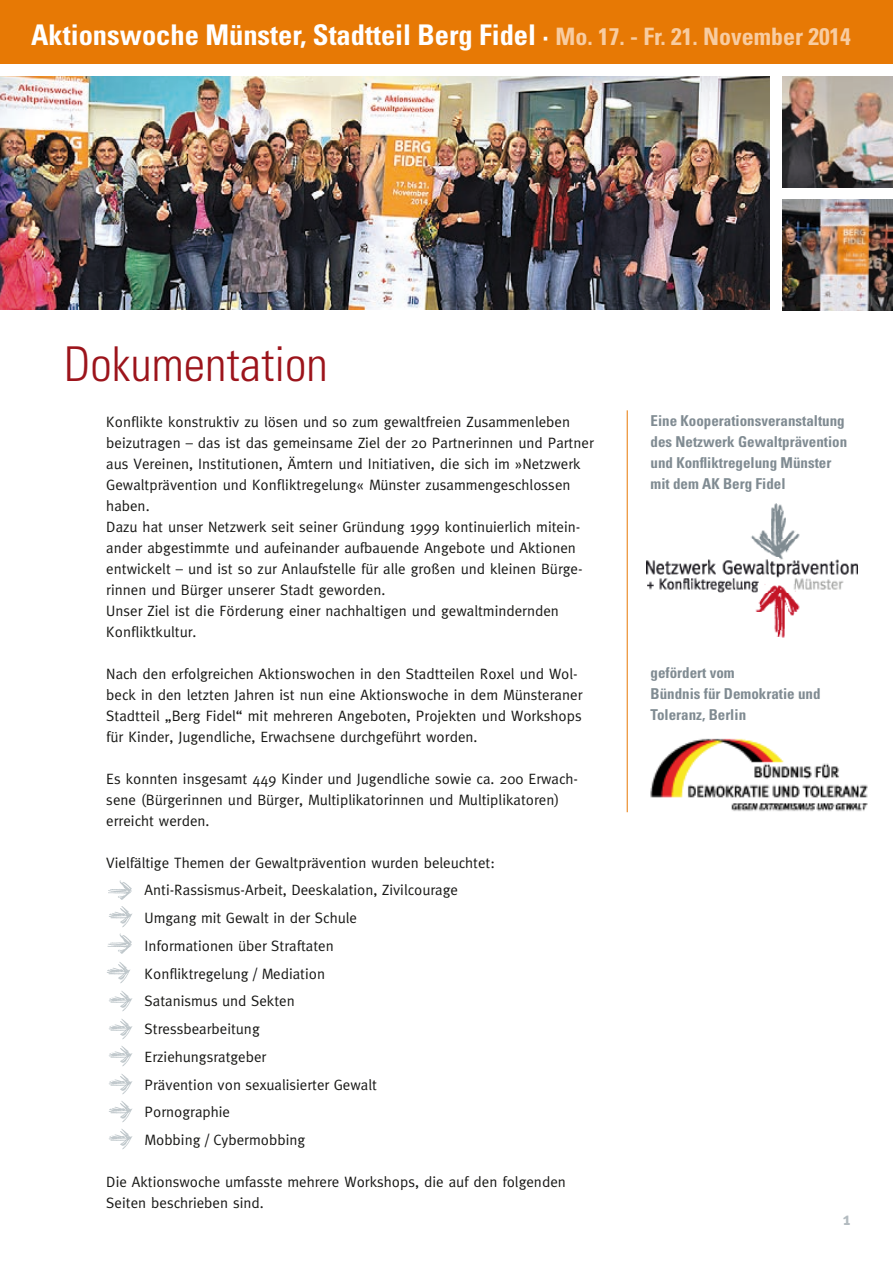
<style>
.page{position:relative;width:893px;height:1263px;background:#fff}
.page>*{position:absolute;margin:0;border:0;box-sizing:border-box;transform-origin:0 0}
.t1{font:300 condensed 48px "Univers";color:#9c141b}
.t2{font:700 condensed 28.5px "Univers";color:#fff}
.t3{font:700 18px "Meta";color:#b3bbc0}
.t4{font:15px/21px "Meta";color:#181816}
.t5{font:700 condensed 15px/21px "Univers";color:#808b92}
.s1{font-size:24px;color:#f8cca0}
</style>
<div class="page">
<div style="left:0;top:0;width:893px;height:64px;background:#e77905"></div>
<img style="left:782px;top:200px;width:111px;height:110px">
<img style="left:782px;top:77px;width:111px;height:110px">
<img style="left:0;top:77px;width:770px;height:232px">
<img style="left:109px;top:906px;width:23px;height:21px">
<img style="left:109px;top:991px;width:24px;height:21px">
<img style="left:109px;top:1019px;width:24px;height:20px">
<img style="left:109px;top:1046px;width:24px;height:21px">
<img style="left:109px;top:1074px;width:24px;height:20px">
<img style="left:109px;top:1101px;width:23px;height:21px">
<img style="left:109px;top:1129px;width:24px;height:21px">
<img style="left:107px;top:962px;width:23px;height:21px">
<img style="left:108px;top:880px;width:24px;height:20px">
<img style="left:108px;top:933px;width:24px;height:21px">
<hr style="left:627px;top:410px;width:1px;height:402px;background:#e77905">
<img style="left:646px;top:503px;width:212px;height:135px">
<img style="left:650px;top:738px;width:218px;height:73px">
<h2 class="t2" style="left:31px;top:18px;width:821px">Aktionswoche Münster, Stadtteil Berg Fidel · <span class="s1">Mo. 17. - Fr. 21. November 2014</span></h2>
<h1 class="t1" style="left:64px;top:335px;width:265px">Dokumentation</h1>
<p class="t4" style="left:106px;top:411px;width:489px">Konflikte konstruktiv zu lösen und so zum gewaltfreien Zusammenleben beizutragen – das ist das gemeinsame Ziel der 20 Partnerinnen und Partner aus Vereinen, Institutionen, Ämtern und Initiativen, die sich im »Netzwerk Gewaltprävention und Konfliktregelung« Münster zusammengeschlossen haben.<br>Dazu hat unser Netzwerk seit seiner Gründung 1999 kontinuierlich mitein&shy;ander abgestimmte und aufeinander aufbauende Angebote und Aktionen entwickelt – und ist so zur Anlaufstelle für alle großen und kleinen Bürge&shy;rinnen und Bürger unserer Stadt geworden.<br>Unser Ziel ist die Förderung einer nachhaltigen und gewaltmindernden Konfliktkultur.</p>
<p class="t4" style="left:106px;top:663px;width:478px">Nach den erfolgreichen Aktionswochen in den Stadtteilen Roxel und Wol&shy;beck in den letzten Jahren ist nun eine Aktionswoche in dem Münsteraner Stadtteil „Berg Fidel“ mit mehreren Angeboten, Projekten und Workshops für Kinder, Jugendliche, Erwachsene durchgeführt worden.</p>
<p class="t4" style="left:106px;top:768px;width:473px">Es konnten insgesamt 449 Kinder und Jugendliche sowie ca. 200 Erwach&shy;sene (Bürgerinnen und Bürger, Multiplikatorinnen und Multiplikatoren) erreicht werden.</p>
<p class="t4" style="left:145px;top:848px;width:352px;line-height:27.8px;text-indent:-38px">Vielfältige Themen der Gewaltprävention wurden beleuchtet:<br>Anti-Rassismus-Arbeit, Deeskalation, Zivilcourage<br>Umgang mit Gewalt in der Schule<br>Informationen über Straftaten<br>Konfliktregelung / Mediation<br>Satanismus und Sekten<br>Stressbearbeitung<br>Erziehungsratgeber<br>Prävention von sexualisierter Gewalt<br>Pornographie<br>Mobbing / Cybermobbing</p>
<p class="t4" style="left:106px;top:1171px;width:461px">Die Aktionswoche umfasste mehrere Workshops, die auf den folgenden<br>Seiten beschrieben sind.</p>
<p class="t5" style="left:651px;top:410px;width:198px">Eine Kooperationsveranstaltung des Netzwerk Gewaltprävention und Konfliktregelung Münster mit dem AK Berg Fidel</p>
<p class="t5" style="left:651px;top:662px;width:171px">gefördert vom<br>Bündnis für Demokratie und<br>Toleranz, Berlin</p>
<p class="t3" style="left:842px;top:1208px;width:10px">1</p>
</div>
